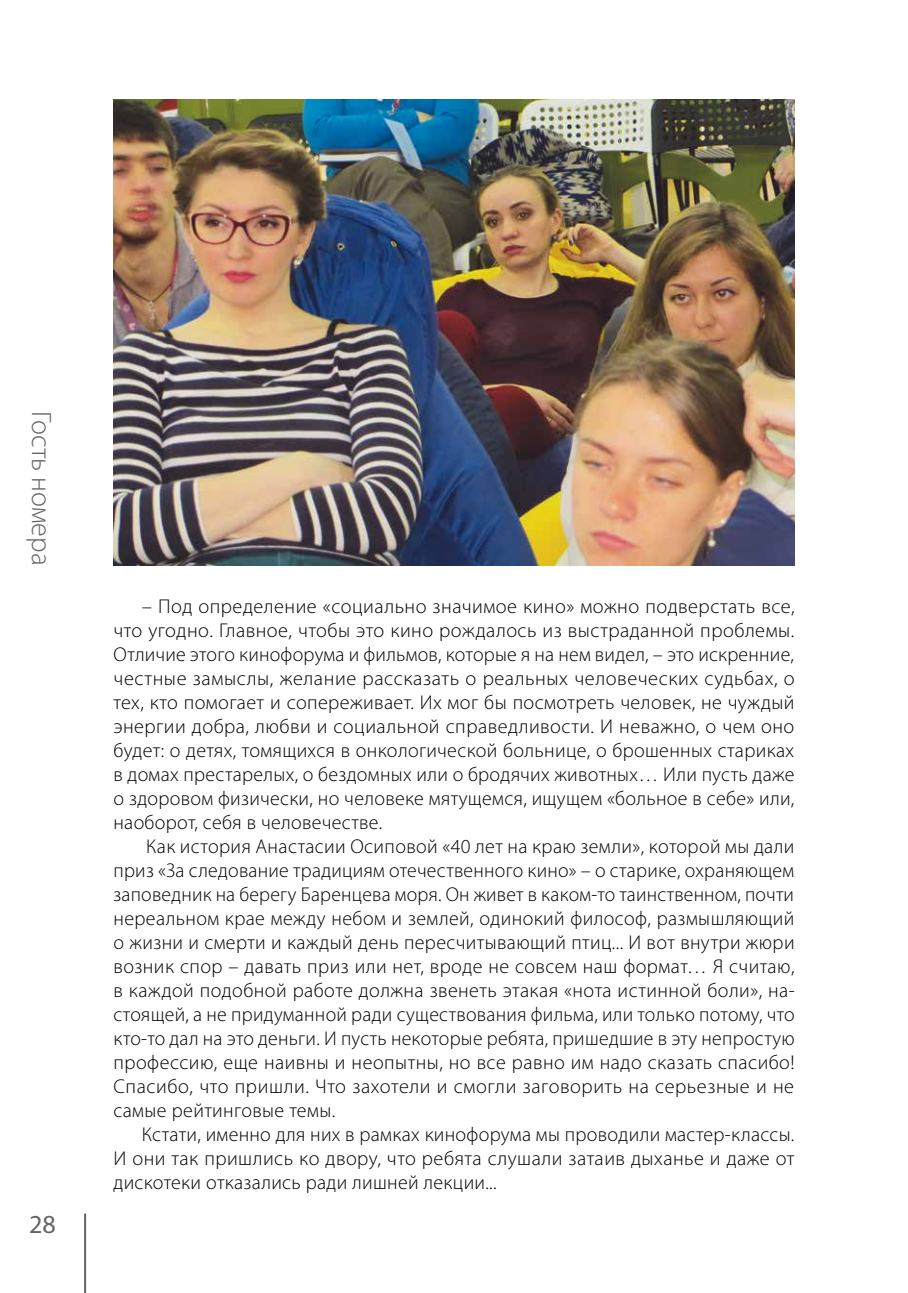
<style>
.page{position:relative;width:908px;height:1293px;background:#fff}
.page>*{position:absolute;margin:0;border:0;box-sizing:border-box;transform-origin:0 0}
.t1{font:300 28px "Myriad Pro";color:#636466}
.t2{font:26px "Myriad Pro";color:#636466}
.t3{font:300 20px/24px "Myriad Pro";letter-spacing:.015em;color:#000;text-align:justify}
</style>
<div class="page">
<hr style="left:84px;top:1213px;width:2px;height:80px;background:#636466">
<img style="left:113px;top:99px;width:681px;height:466px">
<h1 class="t1" style="left:58px;top:411px;width:155px;rotate:90deg">Гость номера</h1>
<h2 class="t2" style="left:29px;top:1210px;width:28px">28</h2>
<p class="t3" style="left:113px;top:594px;width:682px;text-indent:28px">– Под определение «социально значимое кино» можно подверстать все, что угодно. Главное, чтобы это кино рождалось из выстраданной проблемы.<br>Отличие этого кинофорума и фильмов, которые я на нем видел, – это искренние, честные замыслы, желание рассказать о реальных человеческих судьбах, о тех, кто помогает и сопереживает. Их мог бы посмотреть человек, не чуждый энергии добра, любви и социальной справедливости. И неважно, о чем оно будет: о детях, томящихся в онкологической больнице, о брошенных стариках в домах престарелых, о бездомных или о бродячих животных… Или пусть даже о здоровом физически, но человеке мятущемся, ищущем «больное в себе» или, наоборот, себя в человечестве.</p>
<p class="t3" style="left:113px;top:834px;width:682px;text-indent:33px">Как история Анастасии Осиповой «40 лет на краю земли», которой мы дали приз «За следование традициям отечественного кино» – о старике, охраняющем заповедник на берегу Баренцева моря. Он живет в каком-то таинственном, почти нереальном крае между небом и землей, одинокий философ, размышляющий о жизни и смерти и каждый день пересчитывающий птиц... И вот внутри жюри возник спор – давать приз или нет, вроде не совсем наш формат… Я считаю, в каждой подобной работе должна звенеть этакая «нота истинной боли», на&shy;стоящей, а не придуманной ради существования фильма, или только потому, что кто-то дал на это деньги. И пусть некоторые ребята, пришедшие в эту непростую профессию, еще наивны и неопытны, но все равно им надо сказать спасибо!<br>Спасибо, что пришли. Что захотели и смогли заговорить на серьезные и не самые рейтинговые темы.</p>
<p class="t3" style="left:113px;top:1122px;width:682px;text-indent:28px">Кстати, именно для них в рамках кинофорума мы проводили мастер-классы.<br>И они так пришлись ко двору, что ребята слушали затаив дыханье и даже от дискотеки отказались ради лишней лекции...</p>
</div>
